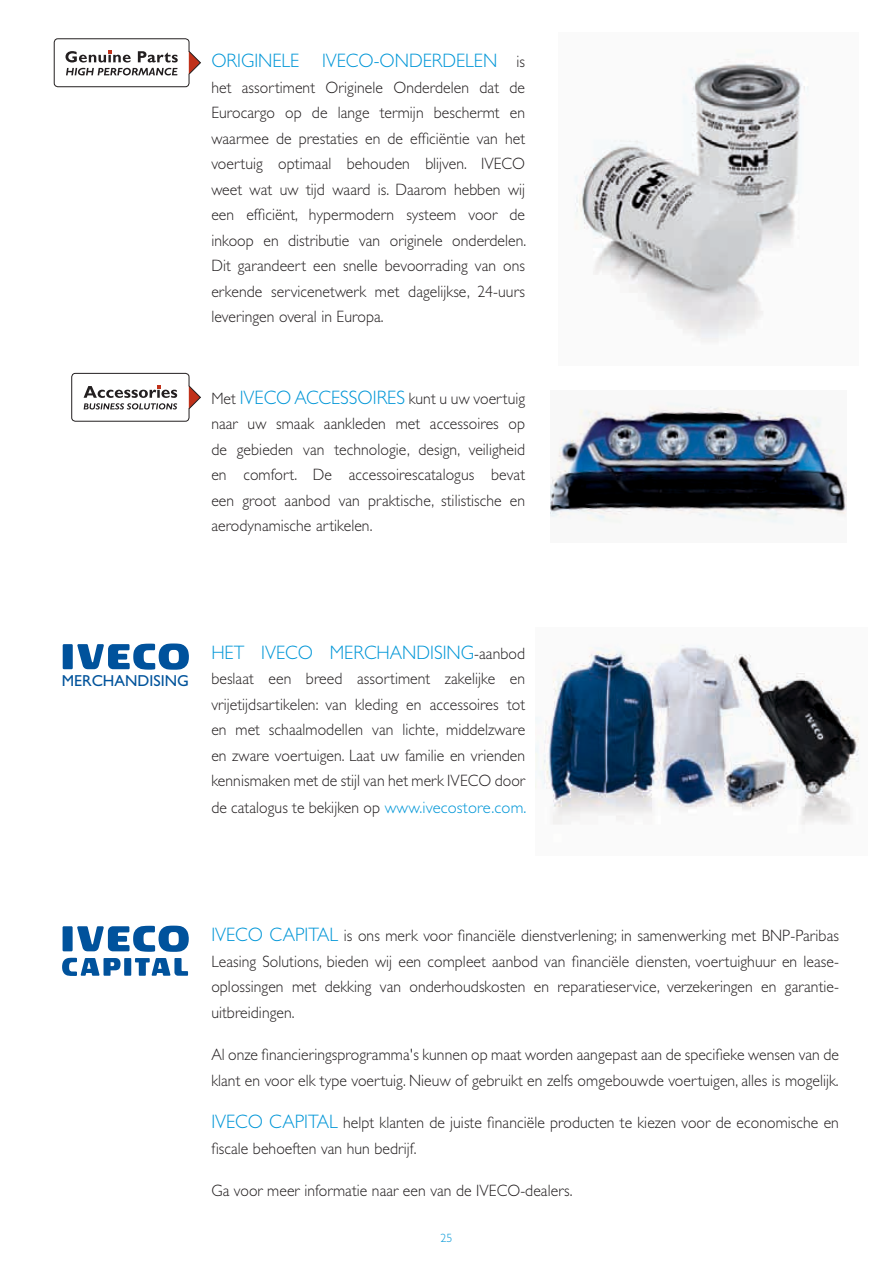
<style>
.page{position:relative;width:893px;height:1263px;background:#fff}
.page>*{position:absolute;margin:0;border:0;box-sizing:border-box;transform-origin:0 0}
.t1{font:300 19.5px "Gill Sans Std";color:#0096d7;scale:.95 1}
.t2{font:300 16.5px/25.5px "Gill Sans Std";letter-spacing:.005em;color:#231f20;text-align:justify;scale:.95 1}
.t3{font:15.9px "Gill Sans Std";color:#00539b}
.t4{font:300 12px "Gill Sans Std";color:#0096d7}
.s1{font-size:16.5px;color:#231f20}
.s2{font-size:19.5px;color:#0096d7}
.s3{color:#0096d7}
</style>
<div class="page">
<div style="left:54px;top:39px;width:135px;height:48px;border:1px solid #231f20;border-radius:4px"></div>
<svg style="left:189px;top:51px;width:12px;height:24px"></svg>
<svg style="left:66px;top:68px;width:112px;height:7px"></svg>
<svg style="left:65px;top:50px;width:113px;height:12px"></svg>
<div style="left:71px;top:373px;width:118px;height:48px;border:1px solid #231f20;border-radius:4px"></div>
<svg style="left:189px;top:385px;width:12px;height:24px"></svg>
<svg style="left:84px;top:385px;width:93px;height:24px"></svg>
<div style="left:63px;top:926px;width:10px;height:25px;background:#00529c"></div>
<svg style="left:77px;top:926px;width:112px;height:26px"></svg>
<svg style="left:62px;top:958px;width:126px;height:18px"></svg>
<div style="left:63px;top:644px;width:10px;height:25px;background:#00529c"></div>
<svg style="left:77px;top:643px;width:112px;height:27px"></svg>
<img style="left:574px;top:51px;width:235px;height:291px">
<img style="left:550px;top:402px;width:296px;height:122px">
<img style="left:535px;top:645px;width:324px;height:180px">
<p class="t1" style="left:211px;top:50px;width:332px">ORIGINELE IVECO-ONDERDELEN <span class="s1">is</span></p>
<p class="t2" style="left:211px;top:75px;width:333px">het assortiment Originele Onderdelen dat de Eurocargo op de lange termijn beschermt en waarmee de prestaties en de efficiëntie van het voertuig optimaal behouden blijven. IVECO weet wat uw tijd waard is. Daarom hebben wij een efficiënt, hypermodern systeem voor de inkoop en distributie van originele onderdelen.<br>Dit garandeert een snelle bevoorrading van ons erkende servicenetwerk met dagelijkse, 24-uurs leveringen overal in Europa.</p>
<p class="t2" style="left:211px;top:385px;width:332px">Met <span class="s2">IVECO ACCESSOIRES</span> kunt u uw voertuig naar uw smaak aankleden met accessoires op de gebieden van technologie, design, veiligheid en comfort. De accessoirescatalogus bevat een groot aanbod van praktische, stilistische en aerodynamische artikelen.</p>
<p class="t3" style="left:62px;top:672px;width:129px">MERCHANDISING</p>
<p class="t1" style="left:211px;top:641px;width:25px">Het</p>
<p class="t1" style="left:261px;top:641px;width:85px">IVECO merchandising</p>
<p class="t2" style="left:211px;top:641px;width:332px;text-indent:263px">-aanbod beslaat een breed assortiment zakelijke en vrijetijdsartikelen: van kleding en accessoires tot en met schaalmodellen van lichte, middelzware en zware voertuigen. Laat uw familie en vrienden kennismaken met de stijl van het merk IVECO door</p>
<p class="t2" style="left:211px;top:795px;width:333px">de catalogus te bekijken op <span class="s3">www.ivecostore.com.</span></p>
<p class="t2" style="left:211px;top:923px;width:662px"><span class="s2">IVECO CAPITAL</span> is ons merk voor financiële dienstverlening; in samenwerking met BNP-Paribas Leasing Solutions, bieden wij een compleet aanbod van financiële diensten, voertuighuur en lease&shy;oplossingen met dekking van onderhoudskosten en reparatieservice, verzekeringen en garantie&shy;uitbreidingen.</p>
<p class="t2" style="left:211px;top:1042px;width:662px">Al onze financieringsprogramma's kunnen op maat worden aangepast aan de specifieke wensen van de klant en voor elk type voertuig. Nieuw of gebruikt en zelfs omgebouwde voertuigen, alles is mogelijk.</p>
<p class="t2" style="left:211px;top:1110px;width:662px"><span class="s2">IVECO CAPITAL</span> helpt klanten de juiste financiële producten te kiezen voor de economische en fiscale behoeften van hun bedrijf.</p>
<p class="t2" style="left:211px;top:1178px;width:382px">Ga voor meer informatie naar een van de IVECO-dealers.</p>
<p class="t4" style="left:440px;top:1231px;width:14px">25</p>
</div>
